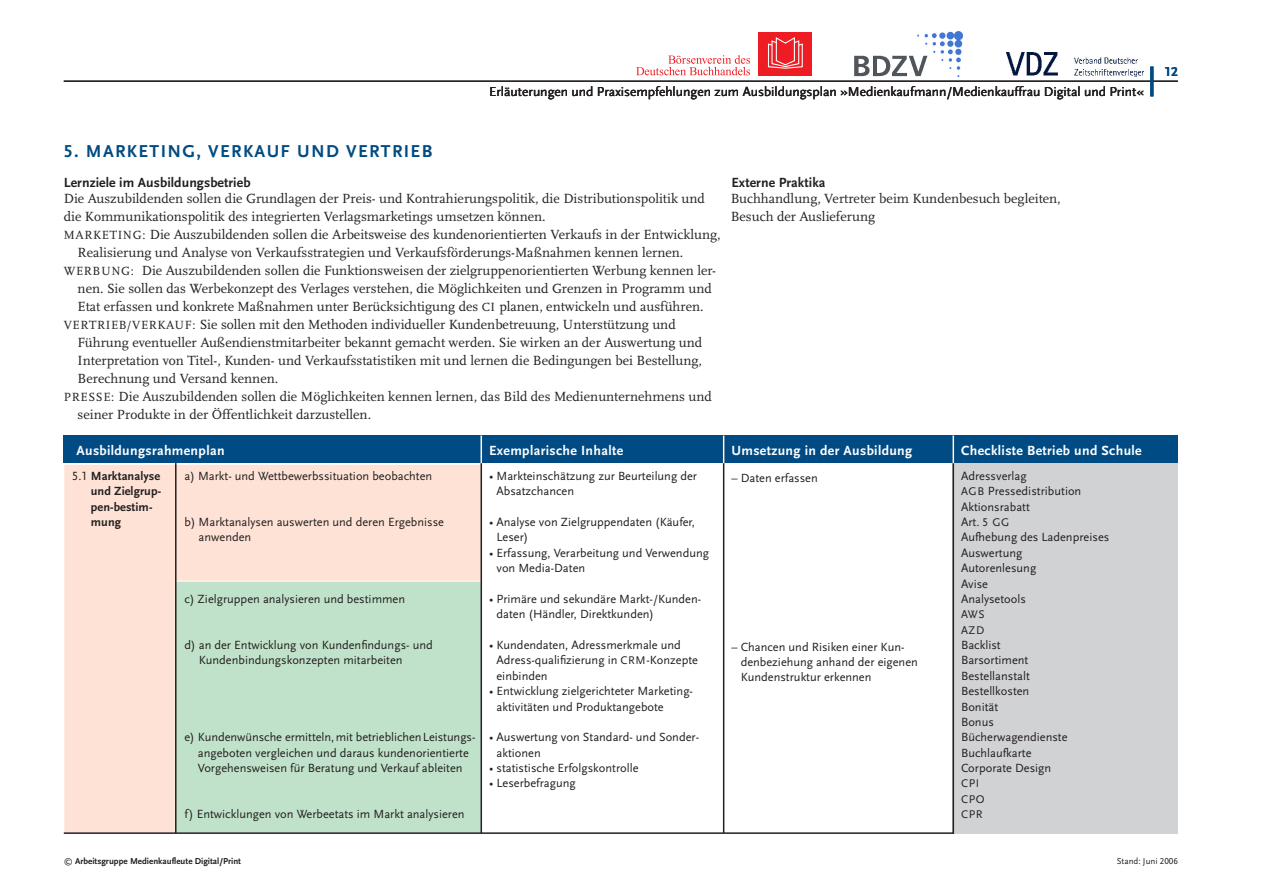
<style>
.page{position:relative;width:1263px;height:893px;background:#fff}
.page>*{position:absolute;margin:0;border:0;box-sizing:border-box;transform-origin:0 0}
.t1{font:700 18px "Scala Sans LF";letter-spacing:.075em;color:#004b84}
.t2{font:13.8px/18px "Scala LF";color:#231f20}
.t3{font:700 13.8px "Scala Sans LF";letter-spacing:.025em;color:#fff}
.t4{font:700 13.8px "Scala Sans LF";letter-spacing:.005em;color:#231f20}
.t5{font:13.5px "Scala Sans";color:#231f20}
.t6{font:700 13.5px "Scala Sans LF";color:#004b84}
.t7{font:12.3px/15.3px "Scala Sans LF";color:#231f20}
.t8{font:700 12.3px/15.3px "Scala Sans LF";letter-spacing:.005em;color:#231f20}
.t9{font:11.7px/15.3px "Scala Sans LF";letter-spacing:.05em;color:#231f20}
.t10{font:700 9px "Scala Sans LF";color:#231f20}
.t11{font:9px "Scala Sans LF";color:#231f20}
.s1{font-size:12.3px}
.s2{font-weight:400}
.s3{font-size:11.7px}
</style>
<div class="page">
<img style="left:854px;top:32px;width:108px;height:45px">
<img style="left:1006px;top:53px;width:138px;height:24px">
<svg style="left:636px;top:55px;width:114px;height:20px"></svg>
<div style="left:759px;top:32px;width:53px;height:43px;background:#ee1d23"></div>
<svg style="left:768px;top:37px;width:35px;height:32px"></svg>
<hr style="left:64px;top:81px;width:1114px;height:1px;background:#231f20">
<hr style="left:1150px;top:67px;width:3px;height:29px;background:#004b84">
<div style="left:64px;top:464px;width:417px;height:369px;background:#fee2d5"></div>
<div style="left:175px;top:581px;width:306px;height:252px;background:#c0e2ca"></div>
<hr style="left:175px;top:463px;width:2px;height:370px;background:#231f20">
<div style="left:952px;top:462px;width:226px;height:372px;background:#d1d2d4"></div>
<div style="left:64px;top:436px;width:1114px;height:27px;background:#004b84"></div>
<hr style="left:480px;top:460px;width:2px;height:373px;background:#231f20">
<hr style="left:723px;top:436px;width:1px;height:397px;background:#231f20">
<hr style="left:952px;top:439px;width:2px;height:395px;background:#231f20">
<hr style="left:952px;top:436px;width:2px;height:27px;background:#fff">
<svg style="left:723px;top:436px;width:1px;height:27px"></svg>
<hr style="left:480px;top:436px;width:2px;height:27px;background:#fff">
<hr style="left:64px;top:832px;width:889px;height:2px;background:#231f20">
<p class="t5" style="left:489px;top:85px;width:656px">Erläuterungen und Praxisempfehlungen zum Ausbildungsplan »Medienkaufmann/Medienkauffrau Digital und Print«</p>
<h1 class="t1" style="left:64px;top:141px;width:370px">5. Marketing, Verkauf und Vertrieb</h1>
<p class="t4" style="left:64px;top:176px;width:188px">Lernziele im Ausbildungsbetrieb</p>
<p class="t4" style="left:731px;top:176px;width:96px">Externe Praktika</p>
<p class="t2" style="left:731px;top:190px;width:332px">Buchhandlung, Vertreter beim Kundenbesuch begleiten,<br>Besuch der Auslieferung</p>
<p class="t2" style="left:64px;top:190px;width:643px">Die Auszubildenden sollen die Grundlagen der Preis- und Kontrahierungspolitik, die Distributionspolitik und</p>
<p class="t2" style="left:64px;top:208px;width:483px">die Kommunikationspolitik des integrierten Verlagsmarketings umsetzen können.</p>
<p class="t2" style="left:64px;top:226px;width:658px"><span class="s1">MARKETING:</span> Die Auszubildenden sollen die Arbeitsweise des kundenorientierten Verkaufs in der Entwicklung,</p>
<p class="t2" style="left:78px;top:244px;width:607px">Realisierung und Analyse von Verkaufsstrategien und Verkaufsförderungs-Maßnahmen kennen lernen.</p>
<p class="t2" style="left:64px;top:262px;width:653px"><span class="s1">WERBUNG:</span> Die Auszubildenden sollen die Funktionsweisen der zielgruppenorientierten Werbung kennen ler-</p>
<p class="t2" style="left:78px;top:280px;width:636px">nen. Sie sollen das Werbekonzept des Verlages verstehen, die Möglichkeiten und Grenzen in Programm und</p>
<p class="t2" style="left:78px;top:298px;width:627px">Etat erfassen und konkrete Maßnahmen unter Berücksichtigung des <span class="s1">CI</span> planen, entwickeln und ausführen.</p>
<p class="t2" style="left:64px;top:316px;width:613px"><span class="s1">VERTRIEB/VERKAUF:</span> Sie sollen mit den Methoden individueller Kundenbetreuung, Unterstützung und</p>
<p class="t2" style="left:78px;top:334px;width:626px">Führung eventueller Außendienstmitarbeiter bekannt gemacht werden. Sie wirken an der Auswertung und</p>
<p class="t2" style="left:78px;top:352px;width:626px">Interpretation von Titel-, Kunden- und Verkaufsstatistiken mit und lernen die Bedingungen bei Bestellung,</p>
<p class="t2" style="left:78px;top:370px;width:202px">Berechnung und Versand kennen.</p>
<p class="t2" style="left:64px;top:388px;width:649px"><span class="s1">PRESSE:</span> Die Auszubildenden sollen die Möglichkeiten kennen lernen, das Bild des Medienunternehmens und</p>
<p class="t2" style="left:78px;top:406px;width:295px">seiner Produkte in der Öffentlichkeit darzustellen.</p>
<p class="t3" style="left:77px;top:443px;width:150px">Ausbildungsrahmenplan</p>
<p class="t3" style="left:489px;top:443px;width:136px">Exemplarische I nhalte</p>
<p class="t3" style="left:731px;top:443px;width:182px">U msetzung in der Ausbildung</p>
<p class="t3" style="left:961px;top:443px;width:182px">Checkliste Betrieb und Schule</p>
<p class="t8" style="left:91px;top:469px;width:72px;text-indent:-19px"><span class="s2">5.1</span> Marktanalyse und Zielgrup&shy;pen-bestim&shy;mung</p>
<p class="t7" style="left:184px;top:468px;width:249px">a) Markt- und Wettbewerbssituation beobachten</p>
<p class="t7" style="left:961px;top:468px;width:150px">Adressverlag<br><span class="s3">AGB</span> Pressedistribution<br>Aktionsrabatt<br>Art. <span class="s3">5 GG<br></span>Aufhebung des Ladenpreises<br>Auswertung<br>Autorenlesung<br>Avise<br>Analysetools</p>
<p class="t9" style="left:961px;top:607px;width:25px">AWS<br>AZD</p>
<p class="t7" style="left:961px;top:638px;width:108px">Backlist<br>Barsortiment<br>Bestellanstalt<br>Bestellkosten<br>Bonität<br>Bonus<br>Bücherwagendienste<br>Buchlaufkarte<br>Corporate Design</p>
<p class="t9" style="left:961px;top:776px;width:25px">CPI<br>CPO<br>CPR</p>
<p class="t7" style="left:496px;top:468px;width:202px;text-indent:-7px">• Markteinschätzung zur Beurteilung der<br>Absatzchancen</p>
<p class="t7" style="left:496px;top:515px;width:200px;text-indent:-7px">• Analyse von Zielgruppendaten (Käufer,<br>Leser)</p>
<p class="t7" style="left:496px;top:545px;width:214px;text-indent:-7px">• Erfassung, Verarbeitung und Verwendung von Media-Daten</p>
<p class="t7" style="left:496px;top:591px;width:206px;text-indent:-7px">• Primäre und sekundäre Markt-/Kunden&shy;daten (Händler, Direktkunden)</p>
<p class="t7" style="left:496px;top:638px;width:203px;text-indent:-7px">• Kundendaten, Adressmerkmale und<br>Adress-qualifizierung in <span class="s3">CRM</span>-Konzepte einbinden</p>
<p class="t7" style="left:496px;top:684px;width:198px;text-indent:-7px">• Entwicklung zielgerichteter Marketing&shy;aktivitäten und Produktangebote</p>
<p class="t7" style="left:496px;top:730px;width:204px;text-indent:-7px">• Auswertung von Standard- und Sonder&shy;aktionen</p>
<p class="t7" style="left:489px;top:761px;width:151px">• statistische Erfolgskontrolle</p>
<p class="t7" style="left:489px;top:776px;width:88px">• Leserbefragung</p>
<p class="t7" style="left:731px;top:470px;width:88px">– Daten erfassen</p>
<p class="t7" style="left:199px;top:515px;width:247px;text-indent:-14px">b) Marktanalysen auswerten und deren Ergebnisse anwenden</p>
<p class="t7" style="left:184px;top:591px;width:222px">c) Zielgruppen analysieren und bestimmen</p>
<p class="t7" style="left:199px;top:638px;width:236px;text-indent:-14px">d) an der Entwicklung von Kundenfindungs- und<br>Kundenbindungskonzepten mitarbeiten</p>
<p class="t7" style="left:741px;top:639px;width:179px;text-indent:-9px">– Chancen und Risiken einer Kun&shy;denbeziehung anhand der eigenen<br>Kundenstruktur erkennen</p>
<p class="t7" style="left:184px;top:730px;width:292px;text-align:center">e) Kundenwünsche ermitteln,mit betrieblichenLeistungs&shy;angeboten vergleichen und daraus kundenorientierte<br>Vorgehensweisen für Beratung und Verkauf ableiten</p>
<p class="t7" style="left:184px;top:807px;width:282px">f) Entwicklungen von Werbeetats im Markt analysieren</p>
<p class="t6" style="left:1164px;top:64px;width:15px">12</p>
<p class="t10" style="left:64px;top:856px;width:179px"><span class="s2">©</span> Arbeitsgruppe Medienkaufleute Digital/Print</p>
<p class="t11" style="left:1117px;top:856px;width:63px">Stand: Juni 2006</p>
</div>
